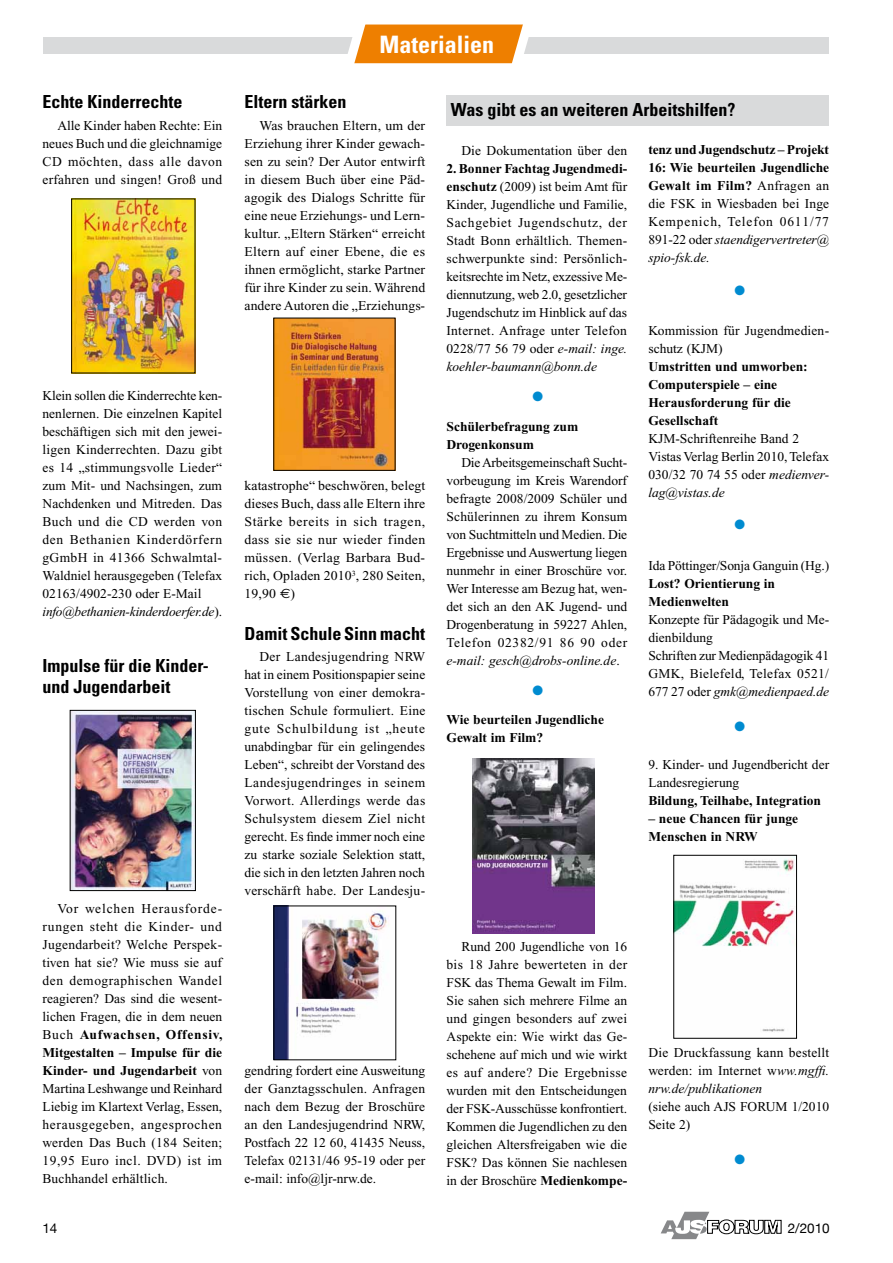
<style>
.page{position:relative;width:893px;height:1263px;background:#fff}
.page>*{position:absolute;margin:0;border:0;box-sizing:border-box;transform-origin:0 0}
.t1{font:700 condensed 24px "Univers";color:#fff}
.t2{font:700 condensed 18px/21px "Univers";color:#000}
.t3{font:13.5px/18px "Times New Roman";letter-spacing:.005em;color:#000;text-align:justify}
.t4{font:700 13.5px/18px "Times New Roman";color:#000}
.t5{font:13.5px "Helvetica Neue";color:#000}
.t6{font:13.5px "Zapf Dingbats ITC";color:#008bd0}
.s1{font-style:italic}
.s2{font-weight:700}
.s3{font-family:"Euro Sans"}
</style>
<div class="page">
<div style="left:446px;top:95px;width:383px;height:30px;background:#d9dadb"></div>
<div style="left:520px;top:37px;width:309px;height:17px;background:#d9dadb"></div>
<div style="left:43px;top:38px;width:312px;height:16px;background:#d9dadb"></div>
<svg style="left:336px;top:24px;width:193px;height:40px"></svg>
<svg style="left:661px;top:1212px;width:121px;height:27px"></svg>
<img style="left:676px;top:859px;width:119px;height:173px">
<div style="left:674px;top:855px;width:123px;height:183px;border:1px solid #000"></div>
<img style="left:276px;top:320px;width:117px;height:148px">
<img style="left:73px;top:201px;width:120px;height:170px">
<img style="left:72px;top:712px;width:122px;height:177px">
<div style="left:70px;top:710px;width:126px;height:181px;border:1px solid #000"></div>
<img style="left:276px;top:908px;width:113px;height:150px">
<div style="left:274px;top:906px;width:122px;height:154px;border:1px solid #000"></div>
<img style="left:472px;top:759px;width:122px;height:174px">
<h2 class="t2" style="left:43px;top:91px;width:142px">Echte Kinderrechte</h2>
<p class="t3" style="left:43px;top:117px;width:181px;text-indent:15px">Alle Kinder haben Rechte: Ein neues Buch und die gleichnamige CD möchten, dass alle davon erfahren und singen! Groß und</p>
<p class="t3" style="left:43px;top:387px;width:181px;text-align:left">Klein sollen die Kinderrechte ken&shy;nenlernen. Die einzelnen Kapitel beschäftigen sich mit den jewei&shy;ligen Kinderrechten. Dazu gibt es 14 „stimmungsvolle Lieder“ zum Mit- und Nachsingen, zum<br>Nachdenken und Mitreden. Das<br>Buch und die CD werden von den Bethanien Kinderdörfern gGmbH in 41366 Schwalmtal-<br>Waldniel herausgegeben (Telefax<br>02163/4902-230 oder E-Mail <span class="s1">info@bethanien-kinderdoerfer.de</span>).</p>
<h2 class="t2" style="left:43px;top:655px;width:168px">Impulse für die Kinder&shy;und Jugendarbeit</h2>
<p class="t3" style="left:43px;top:900px;width:181px;text-indent:15px">Vor welchen Herausforde&shy;rungen steht die Kinder- und Jugendarbeit? Welche Perspek&shy;tiven hat sie? Wie muss sie auf den demographischen Wandel reagieren? Das sind die wesent&shy;lichen Fragen, die in dem neuen Buch <span class="s2">Aufwachsen, Offensiv, Mitgestalten – Impulse für die Kinder- und Jugendarbeit</span> von Martina Leshwange und Reinhard Liebig im Klartext Verlag, Essen, herausgegeben, angesprochen werden Das Buch (184 Seiten; 19,95 Euro incl. DVD) ist im Buchhandel erhältlich.</p>
<h1 class="t1" style="left:380px;top:30px;width:116px">Materialien</h1>
<h2 class="t2" style="left:244px;top:91px;width:103px">Eltern stärken</h2>
<p class="t3" style="left:244px;top:117px;width:182px;text-indent:15px">Was brauchen Eltern, um der Erziehung ihrer Kinder gewach&shy;sen zu sein? Der Autor entwirft in diesem Buch über eine Päd&shy;agogik des Dialogs Schritte für eine neue Erziehungs- und Lern&shy;kultur. „Eltern Stärken“ erreicht Eltern auf einer Ebene, die es ihnen ermöglicht, starke Partner für ihre Kinder zu sein. Während andere Autoren die „Erziehungs-</p>
<p class="t3" style="left:244px;top:477px;width:182px">katastrophe“ beschwören, belegt dieses Buch, dass alle Eltern ihre Stärke bereits in sich tragen, dass sie sie nur wieder finden müssen. (Verlag Barbara Bud&shy;rich, Opladen 2010<sup>3</sup>, 280 Seiten, 19,90 <span class="s3">E</span>)</p>
<h2 class="t2" style="left:244px;top:623px;width:182px">Damit Schule Sinn macht</h2>
<p class="t3" style="left:244px;top:647px;width:182px;text-indent:15px">Der Landesjugendring NRW hat in einem Positionspapier seine Vorstellung von einer demokra&shy;tischen Schule formuliert. Eine gute Schulbildung ist „heute unabdingbar für ein gelingendes Leben“, schreibt der Vorstand des Landesjugendringes in seinem Vorwort. Allerdings werde das Schulsystem diesem Ziel nicht gerecht. Es finde immer noch eine zu starke soziale Selektion statt, die sich in den letzten Jahren noch verschärft habe. Der Landesju-</p>
<p class="t3" style="left:244px;top:1061px;width:182px">gendring fordert eine Ausweitung der Ganztagsschulen. Anfragen nach dem Bezug der Broschüre an den Landesjugendrind NRW, Postfach 22 12 60, 41435 Neuss, Telefax 02131/46 95-19 oder per e-mail: info@ljr-nrw.de.</p>
<h2 class="t2" style="left:451px;top:99px;width:286px">Was gibt es an weiteren Arbeitshilfen?</h2>
<p class="t3" style="left:648px;top:140px;width:182px"><span class="s2">tenz und Jugendschutz – Projekt 16: Wie beurteilen Jugendliche Gewalt im Film?</span> Anfragen an die FSK in Wiesbaden bei Inge Kempenich, Telefon 0611/77<br>891-22 oder <span class="s1">staendigervertreter@ spio-fsk.de.</span></p>
<p class="t3" style="left:461px;top:142px;width:167px">Die Dokumentation über den</p>
<p class="t3" style="left:446px;top:160px;width:182px"><span class="s2">2. Bonner Fachtag Jugendmedi&shy;enschutz</span> (2009) ist beim Amt für Kinder, Jugendliche und Familie, Sachgebiet Jugendschutz, der Stadt Bonn erhältlich. Themen&shy;schwerpunkte sind: Persönlich&shy;keitsrechte im Netz, exzessive Me&shy;diennutzung, web 2.0, gesetzlicher Jugendschutz im Hinblick auf das Internet. Anfrage unter Telefon 0228/77 56 79 oder <span class="s1">e-mail: inge. koehler-baumann@bonn.de</span></p>
<p class="t6" style="left:735px;top:284px;width:12px">●</p>
<p class="t3" style="left:648px;top:322px;width:182px">Kommission für Jugendmedien&shy;schutz (KJM)</p>
<p class="t4" style="left:648px;top:358px;width:161px">Umstritten und umworben:<br>Computerspiele – eine<br>Herausforderung für die<br>Gesellschaft</p>
<p class="t3" style="left:648px;top:430px;width:182px;text-align:left">KJM-Schriftenreihe Band 2<br>Vistas Verlag Berlin 2010, Telefax<br>030/32 70 74 55 oder <span class="s1">medienver&shy;lag@vistas.de</span></p>
<p class="t6" style="left:533px;top:390px;width:12px">●</p>
<p class="t4" style="left:446px;top:417px;width:133px">Schülerbefragung zum<br>Drogenkonsum</p>
<p class="t3" style="left:446px;top:453px;width:182px;text-indent:15px">Die Arbeitsgemeinschaft Sucht&shy;vorbeugung im Kreis Warendorf befragte 2008/2009 Schüler und Schülerinnen zu ihrem Konsum von Suchtmitteln und Medien. Die Ergebnisse und Auswertung liegen nunmehr in einer Broschüre vor.<br>Wer Interesse am Bezug hat, wen&shy;det sich an den AK Jugend- und Drogenberatung in 59227 Ahlen, Telefon 02382/91 86 90 oder <span class="s1">e-mail: gesch@drobs-online.de</span>.</p>
<p class="t6" style="left:735px;top:518px;width:12px">●</p>
<p class="t3" style="left:648px;top:557px;width:182px">Ida Pöttinger/Sonja Ganguin (Hg.)</p>
<p class="t4" style="left:648px;top:575px;width:128px">Lost? Orientierung in<br>Medienwelten</p>
<p class="t3" style="left:648px;top:611px;width:182px;text-align:left">Konzepte für Pädagogik und Me&shy;dienbildung<br>Schriften zur Medienpädagogik 41<br>GMK, Bielefeld, Telefax 0521/<br>677 27 oder <span class="s1">gmk@medienpaed.de</span></p>
<p class="t6" style="left:533px;top:684px;width:12px">●</p>
<p class="t4" style="left:446px;top:710px;width:159px">Wie beurteilen Jugendliche<br>Gewalt im Film?</p>
<p class="t6" style="left:735px;top:720px;width:12px">●</p>
<p class="t3" style="left:648px;top:756px;width:182px">9. Kinder- und Jugendbericht der<br>Landesregierung</p>
<p class="t4" style="left:648px;top:792px;width:174px">Bildung, Teilhabe, Integration</p>
<p class="t4" style="left:648px;top:810px;width:151px">– neue Chancen für junge<br>Menschen in NRW</p>
<p class="t3" style="left:446px;top:938px;width:182px;text-indent:15px">Rund 200 Jugendliche von 16 bis 18 Jahre bewerteten in der FSK das Thema Gewalt im Film.<br>Sie sahen sich mehrere Filme an und gingen besonders auf zwei Aspekte ein: Wie wirkt das Ge&shy;schehene auf mich und wie wirkt es auf andere? Die Ergebnisse wurden mit den Entscheidungen der FSK-Ausschüsse konfrontiert.<br>Kommen die Jugendlichen zu den gleichen Altersfreigaben wie die FSK? Das können Sie nachlesen in der Broschüre <span class="s2">Medienkompe-</span></p>
<p class="t3" style="left:648px;top:1044px;width:182px">Die Druckfassung kann bestellt werden: im Internet w<span class="s1">ww.mgffi. nrw.de/publikationen</span></p>
<p class="t3" style="left:648px;top:1098px;width:182px">(siehe auch AJS FORUM 1/2010<br>Seite 2)</p>
<p class="t6" style="left:735px;top:1153px;width:12px">●</p>
<p class="t5" style="left:42px;top:1220px;width:17px">14</p>
<p class="t5" style="left:788px;top:1220px;width:44px">2/2010</p>
</div>
